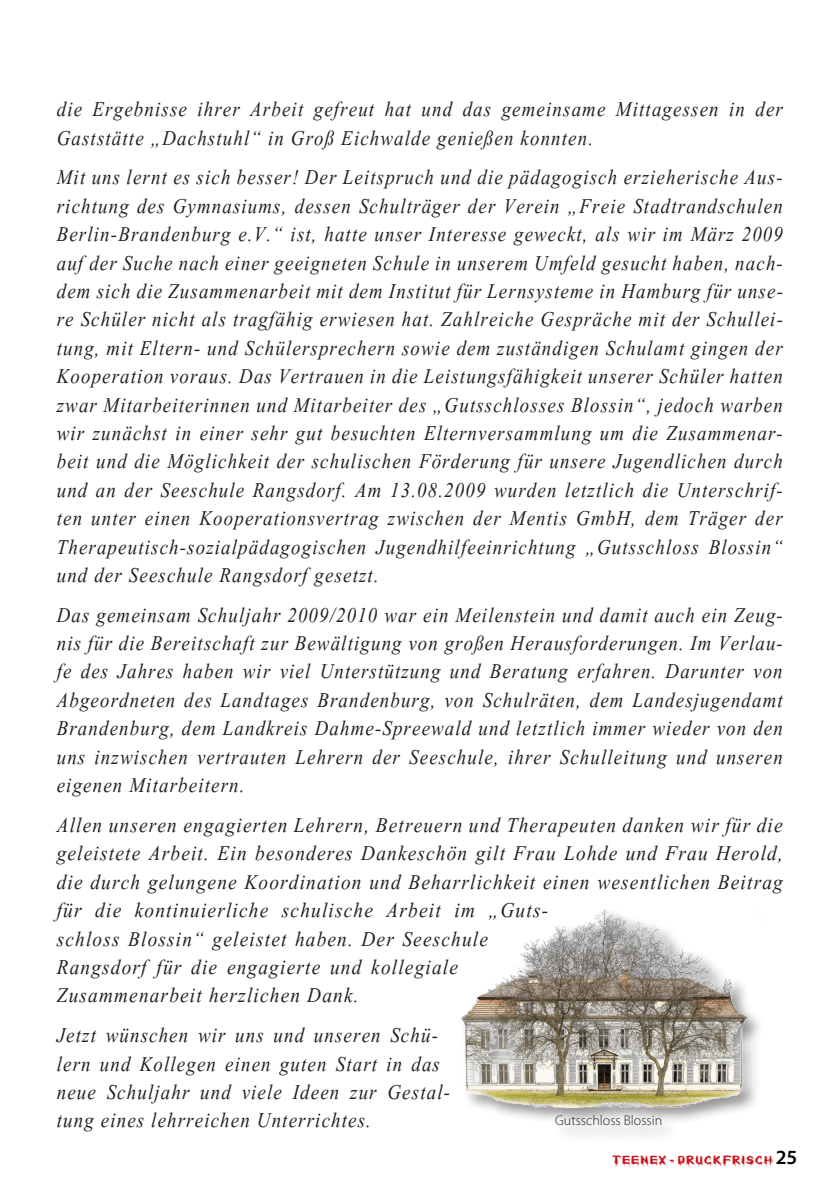
<style>
.page{position:relative;width:840px;height:1191px;background:#fff}
.page>*{position:absolute;margin:0;border:0;box-sizing:border-box;transform-origin:0 0}
.t1{font:26px/28.4px "Vijaya";letter-spacing:.05em;color:#231f20;scale:.9 1}
.t2{font:26px/28.4px "Vijaya";letter-spacing:.05em;color:#231f20;scale:.92 1}
.t3{font:300 14px "Myriad Pro";color:#231f20}
.t4{font:12px "Mephisto";letter-spacing:.07em;color:#cf151d;scale:1.5 1}
.s1{font-family:"Myriad Pro";font-weight:600;font-size:20.2px;color:#000}
</style>
<div class="page">
<div style="left:456px;top:906px;width:377px;height:254px;background:#231f20;opacity:.49"></div>
<img style="left:456px;top:909px;width:298px;height:198px">
<p class="t1" style="left:57px;top:92px;width:807px">die Ergebnisse ihrer Arbeit gefreut hat und das gemeinsame Mittagessen in der<br>Gaststätte „Dachstuhl“ in Groß Eichwalde genießen konnten.</p>
<p class="t1" style="left:57px;top:160px;width:808px;text-align:justify">Mit uns lernt es sich besser! Der Leitspruch und die pädagogisch erzieherische Aus&shy;richtung des Gymnasiums, dessen Schulträger der Verein „Freie Stadtrandschulen Berlin-Brandenburg e.V.“ ist, hatte unser Interesse geweckt, als wir im März 2009 auf der Suche nach einer geeigneten Schule in unserem Umfeld gesucht haben, nach&shy;dem sich die Zusammenarbeit mit dem Institut für Lernsysteme in Hamburg für unse&shy;re Schüler nicht als tragfähig erwiesen hat. Zahlreiche Gespräche mit der Schullei&shy;tung, mit Eltern- und Schülersprechern sowie dem zuständigen Schulamt gingen der Kooperation voraus. Das Vertrauen in die Leistungsfähigkeit unserer Schüler hatten zwar Mitarbeiterinnen und Mitarbeiter des „Gutsschlosses Blossin“, jedoch warben wir zunächst in einer sehr gut besuchten Elternversammlung um die Zusammenar&shy;beit und die Möglichkeit der schulischen Förderung für unsere Jugendlichen durch und an der Seeschule Rangsdorf. Am 13.08.2009 wurden letztlich die Unterschrif&shy;ten unter einen Kooperationsvertrag zwischen der Mentis GmbH, dem Träger der Therapeutisch-sozialpädagogischen Jugendhilfeeinrichtung „Gutsschloss Blossin“ und der Seeschule Rangsdorf gesetzt.</p>
<p class="t1" style="left:57px;top:597px;width:807px;text-align:justify">Das gemeinsam Schuljahr 2009/2010 war ein Meilenstein und damit auch ein Zeug&shy;nis für die Bereitschaft zur Bewältigung von großen Herausforderungen. Im Verlau&shy;fe des Jahres haben wir viel Unterstützung und Beratung erfahren. Darunter von Abgeordneten des Landtages Brandenburg, von Schulräten, dem Landesjugendamt Brandenburg, dem Landkreis Dahme-Spreewald und letztlich immer wieder von den uns inzwischen vertrauten Lehrern der Seeschule, ihrer Schulleitung und unseren eigenen Mitarbeitern.</p>
<p class="t2" style="left:57px;top:808px;width:790px">Allen unseren engagierten Lehrern, Betreuern und Therapeuten danken wir für die geleistete Arbeit. Ein besonderes Dankeschön gilt Frau Lohde und Frau Herold, die durch gelungene Koordination und Beharrlichkeit einen wesentlichen Beitrag für die kontinuierliche schulische Arbeit im „Guts-<br>schloss Blossin“ geleistet haben. Der Seeschule<br>Rangsdorf für die engagierte und kollegiale<br>Zusammenarbeit herzlichen Dank.</p>
<p class="t1" style="left:57px;top:1018px;width:438px">Jetzt wünschen wir uns und unseren Schü&shy;lern und Kollegen einen guten Start in das neue Schuljahr und viele Ideen zur Gestal&shy;tung eines lehrreichen Unterrichtes.</p>
<p class="t3" style="left:555px;top:1113px;width:108px">Gutsschloss Blossin</p>
<p class="t4" style="left:611px;top:1152px;width:125px">TEENEX - DRUCKFRISCH <span class="s1">25</span></p>
</div>
